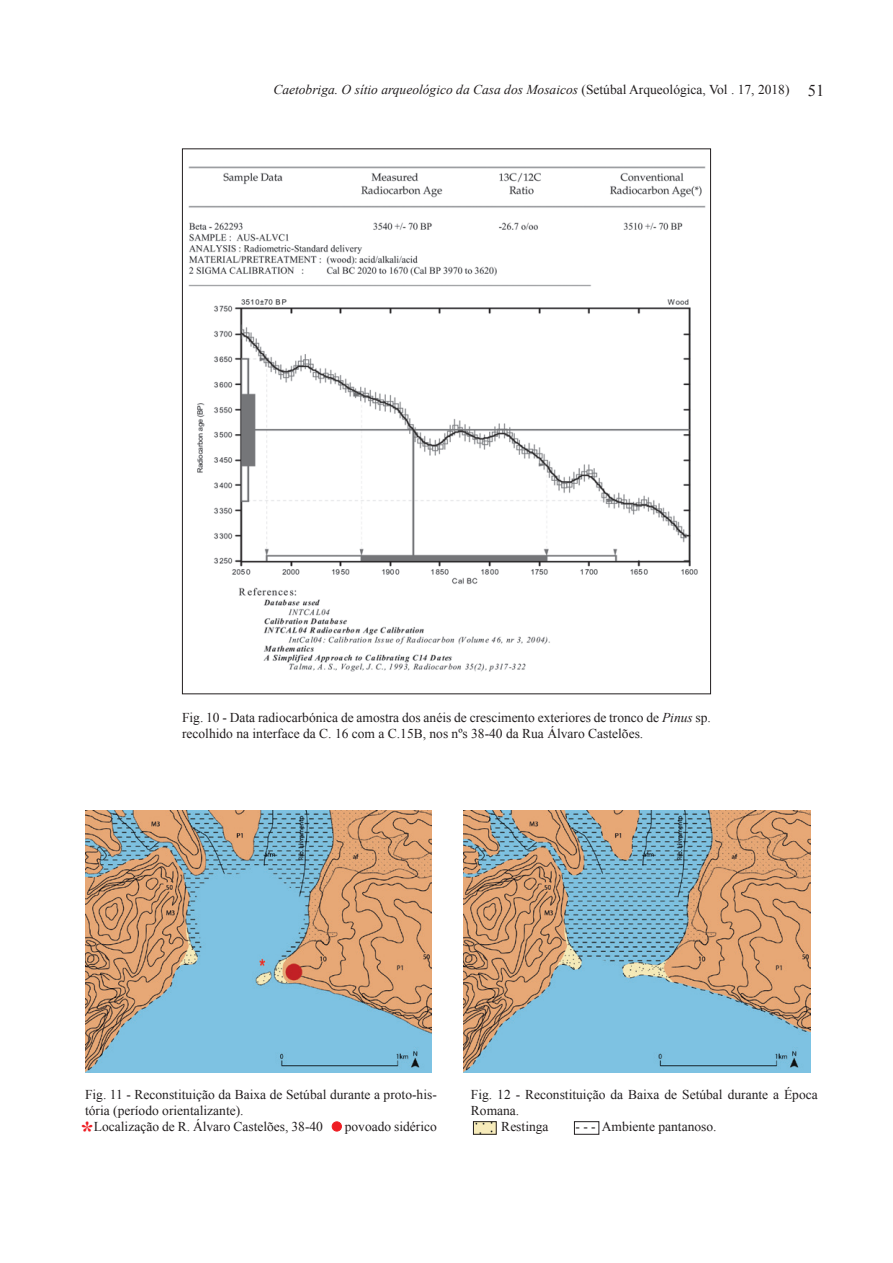
<style>
.page{position:relative;width:893px;height:1263px;background:#fff}
.page>*{position:absolute;margin:0;border:0;box-sizing:border-box;transform-origin:0 0}
.Legendas{font:700 27px "Times New Roman";color:#ee1d23}
.Legendas-2{font:13.5px/16.2px "Times New Roman";color:#231f20}
.t1{font:italic 13.5px "Times New Roman";color:#231f20}
.s1{font-style:normal}
.s2{font-style:normal;font-size:16.5px}
.s3{font-style:italic}
</style>
<div class="page">
<img style="left:188px;top:166px;width:518px;height:506px">
<img style="left:85px;top:810px;width:347px;height:262px">
<div style="left:332px;top:1122px;width:9px;height:9px;background:#ee1d23;border-radius:50%"></div>
<div style="left:332px;top:1121px;width:10px;height:10px;border:1px solid #ee1f23;border-radius:50%"></div>
<img style="left:464px;top:810px;width:346px;height:262px">
<div style="left:574px;top:1121px;width:25px;height:14px;border:1px solid #231f20"></div>
<img style="left:475px;top:1123px;width:20px;height:10px">
<div style="left:473px;top:1121px;width:24px;height:14px;border:1px solid #231f20"></div>
<p class="t1" style="left:273px;top:81px;width:553px">Caetobriga. O sítio arqueológico da Casa dos Mosaicos <span class="s1">(Setúbal Arqueológica, Vol . 17, 2018)</span> <span class="s2">51</span></p>
<p class="Legendas-2" style="left:182px;top:709px;width:530px">Fig. 10 - Data radiocarbónica de amostra dos anéis de crescimento exteriores de tronco de <span class="s3">Pinus</span> sp. recolhido na interface da C. 16 com a C.15B, nos nºs 38-40 da Rua Álvaro Castelões.</p>
<p class="Legendas-2" style="left:85px;top:1086px;width:353px">Fig. 11 - Reconstituição da Baixa de Setúbal durante a proto-his&shy;tória (período orientalizante).</p>
<p class="Legendas-2" style="left:94px;top:1119px;width:231px">Localização de R. Álvaro Castelões, 38-40</p>
<p class="Legendas-2" style="left:345px;top:1119px;width:94px">povoado sidérico</p>
<p class="Legendas" style="left:80px;top:1112px;width:15px">*</p>
<p class="Legendas-2" style="left:471px;top:1086px;width:348px">Fig. 12 - Reconstituição da Baixa de Setúbal durante a Época<br>Romana.</p>
<p class="Legendas-2" style="left:501px;top:1119px;width:49px">Restinga</p>
<p class="Legendas-2" style="left:576px;top:1119px;width:142px">- - - Ambiente pantanoso.</p>
</div>
